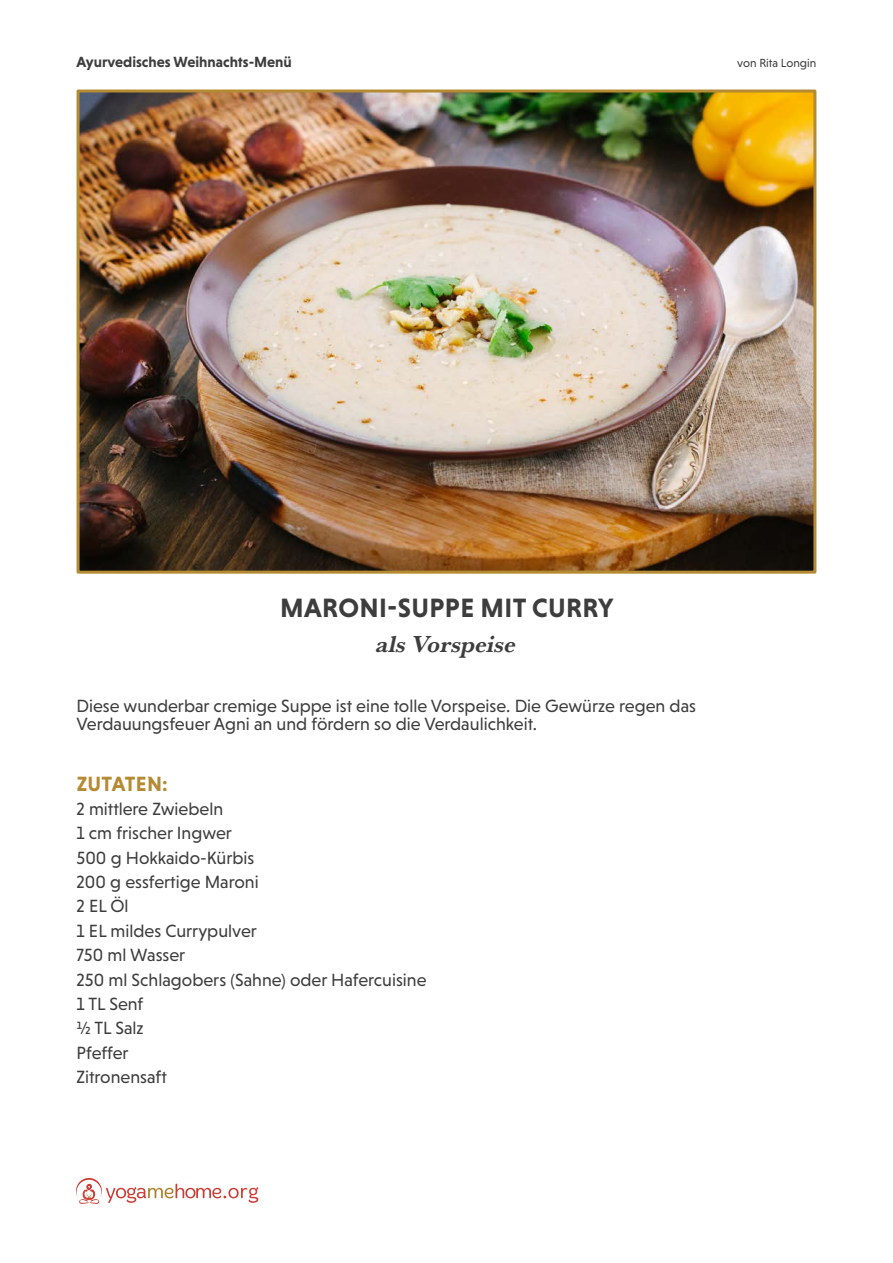
<style>
.page{position:relative;width:893px;height:1263px;background:#fff}
.page>*{position:absolute;margin:0;border:0;box-sizing:border-box;transform-origin:0 0}
.Headline_1_-_Dunkelg{font:700 27px "Niveau Grotesk";letter-spacing:.015em;color:#3d3d3d}
.Sub-Headline_1{font:italic 700 24px "Baskerville URW";color:#3d3d3d}
.Headline_2_-_Normal{font:700 21px "Niveau Grotesk";letter-spacing:.015em;color:#b48a32}
.Fliesstext{font:18px "Niveau Grotesk";color:#3d3d3d}
.Headline_2_-_Normal-2{font:18px/18px "Niveau Grotesk";color:#3d3d3d}
.t1{font:700 15px "Niveau Grotesk";color:#3d3d3d}
.t2{font:12px "Niveau Grotesk";color:#3d3d3d}
</style>
<div class="page">
<svg style="left:76px;top:1178px;width:182px;height:26px"></svg>
<img style="left:81px;top:94px;width:731px;height:476px">
<div style="left:77px;top:90px;width:739px;height:484px;border:3px solid #b48a32"></div>
<p class="t1" style="left:77px;top:53px;width:217px">Ayurvedisches Weihnachts-Menü</p>
<p class="t2" style="left:737px;top:57px;width:81px">von Rita Longin</p>
<p class="Headline_1_-_Dunkelg" style="left:280px;top:592px;width:335px">MARONI-SUPPE MIT CURRY</p>
<p class="Sub-Headline_1" style="left:377px;top:630px;width:141px">als Vorspeise</p>
<p class="Headline_2_-_Normal-2" style="left:77px;top:697px;width:621px">Diese wunderbar cremige Suppe ist eine tolle Vorspeise. Die Gewürze regen das<br>Verdauungsfeuer Agni an und fördern so die Verdaulichkeit.</p>
<p class="Headline_2_-_Normal" style="left:77px;top:771px;width:93px">ZUTATEN:</p>
<p class="Fliesstext" style="left:77px;top:799px;width:148px">2 mittlere Zwiebeln</p>
<p class="Fliesstext" style="left:77px;top:823px;width:157px">1 cm frischer Ingwer</p>
<p class="Fliesstext" style="left:77px;top:847px;width:179px">500 g Hokkaido-Kürbis</p>
<p class="Fliesstext" style="left:77px;top:872px;width:184px">200 g essfertige Maroni</p>
<p class="Fliesstext" style="left:77px;top:896px;width:54px">2 EL Öl</p>
<p class="Fliesstext" style="left:77px;top:920px;width:182px">1 EL mildes Currypulver</p>
<p class="Fliesstext" style="left:77px;top:945px;width:110px">750 ml Wasser</p>
<p class="Fliesstext" style="left:77px;top:969px;width:352px">250 ml Schlagobers (Sahne) oder Hafercuisine</p>
<p class="Fliesstext" style="left:77px;top:994px;width:68px">1 TL Senf</p>
<p class="Fliesstext" style="left:77px;top:1018px;width:69px">½ TL Salz</p>
<p class="Fliesstext" style="left:77px;top:1042px;width:54px">Pfeffer</p>
<p class="Fliesstext" style="left:77px;top:1067px;width:92px">Zitronensaft</p>
</div>
